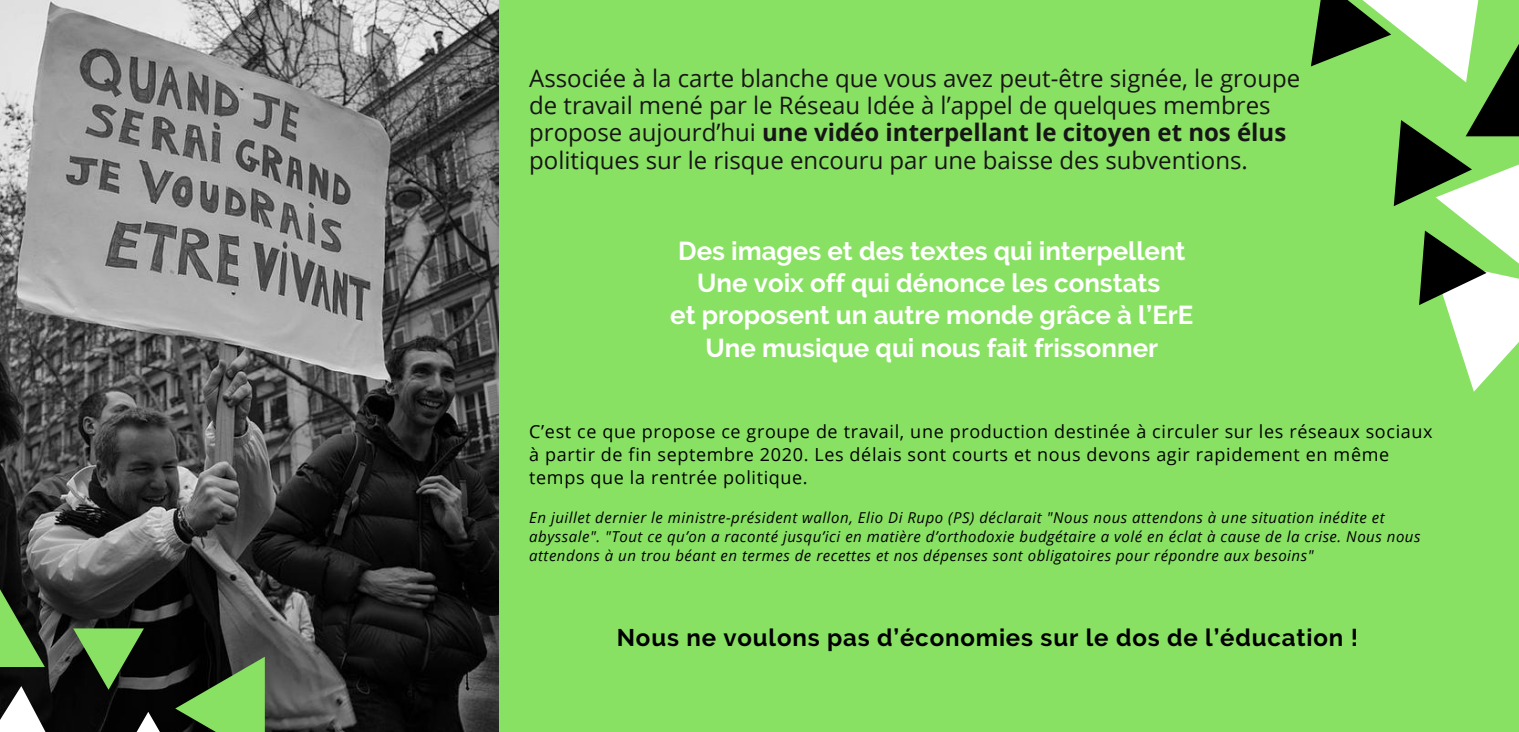
<style>
.page{position:relative;width:1519px;height:732px;background:#fff}
.page>*{position:absolute;margin:0;border:0;box-sizing:border-box;transform-origin:0 0}
.t1{font:700 25.8px/32.4px "Raleway";color:#fff;text-align:center}
.t2{font:24px/27px "Open Sans";color:#171616}
.t3{font:700 24px "Raleway";letter-spacing:.035em;color:#000}
.t4{font:18px/23px "Open Sans";letter-spacing:.035em;color:#000}
.t5{font:italic 15px/19px "Open Sans";letter-spacing:.035em;color:#000}
.s1{font-weight:700}
</style>
<div class="page">
<div style="left:474px;top:0;width:1045px;height:731px;background:#89e163"></div>
<img style="left:0;top:0;width:499px;height:731px">
<svg style="left:1311px;top:0;width:208px;height:392px"></svg>
<svg style="left:0;top:577px;width:265px;height:154px;background:#384931"></svg>
<p class="t2" style="left:529px;top:64px;width:772px">Associée à la carte blanche que vous avez peut-être signée, le groupe de travail mené par le Réseau Idée à l’appel de quelques membres propose aujourd’hui <span class="s1">une vidéo interpellant le citoyen et nos élus </span>politiques sur le risque encouru par une baisse des subventions.</p>
<h1 class="t1" style="left:670px;top:234px;width:524px">Des images et des textes qui interpellent Une voix off qui dénonce les constats<br>et proposent un autre monde grâce à l’ErE Une musique qui nous fait frissonner</h1>
<p class="t4" style="left:529px;top:419px;width:905px">C’est ce que propose ce groupe de travail, une production destinée à circuler sur les réseaux sociaux à partir de fin septembre 2020. Les délais sont courts et nous devons agir rapidement en même temps que la rentrée politique.</p>
<p class="t5" style="left:529px;top:507px;width:893px">En juillet dernier le ministre-président wallon, Elio Di Rupo (PS) déclarait "Nous nous attendons à une situation inédite et abyssale". "Tout ce qu’on a raconté jusqu’ici en matière d’orthodoxie budgétaire a volé en éclat à cause de la crise. Nous nous attendons à un trou béant en termes de recettes et nos dépenses sont obligatoires pour répondre aux besoins"</p>
<h2 class="t3" style="left:617px;top:623px;width:743px">Nous ne voulons pas d’économies sur le dos de l’éducation !</h2>
</div>
